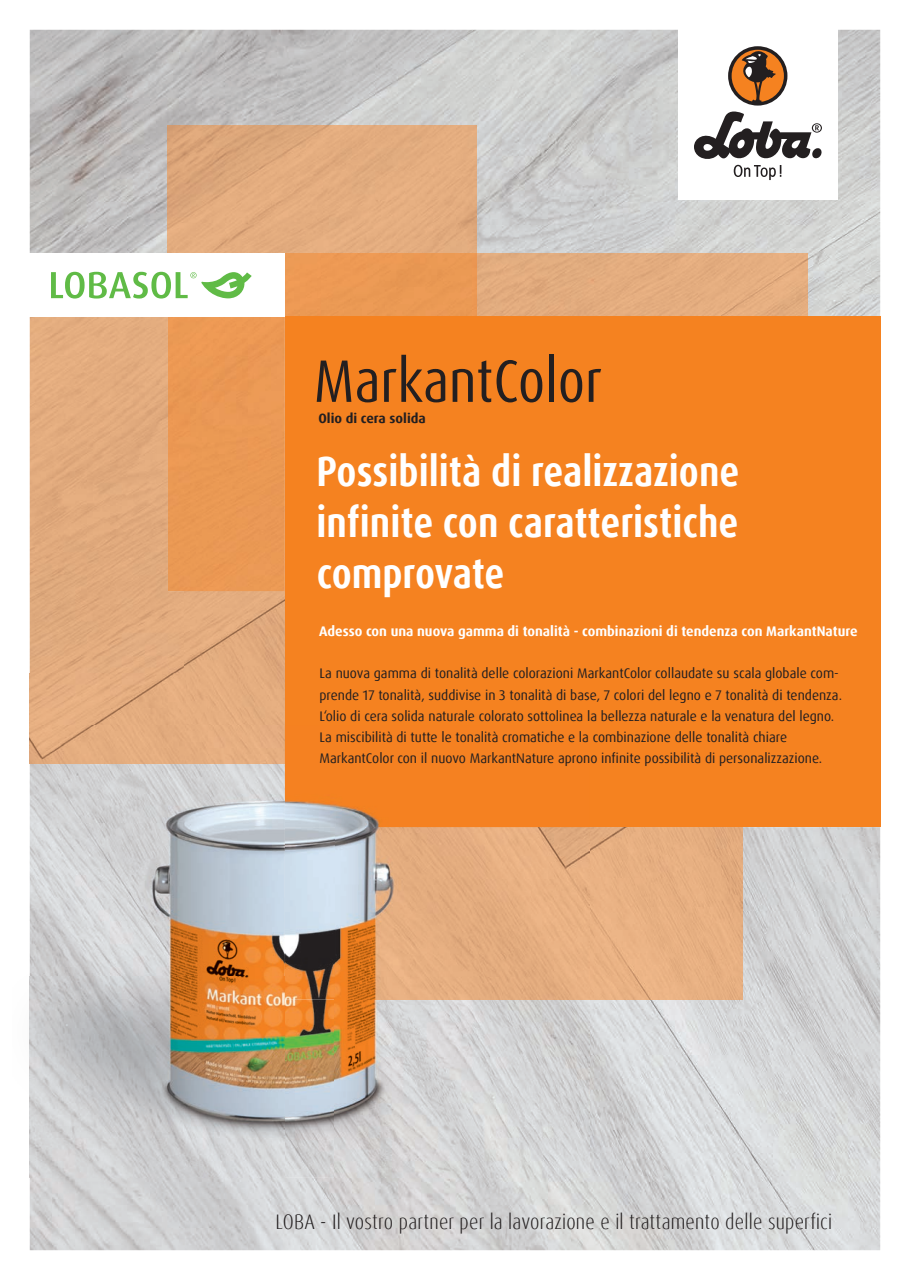
<style>
.page{position:relative;width:910px;height:1280px;background:#fff}
.page>*{position:absolute;margin:0;border:0;box-sizing:border-box;transform-origin:0 0}
.t1{font:condensed 60px "Dax OT";color:#231f20}
.t2{font:700 condensed 42px/51px "Dax OT";color:#fff;text-align:justify}
.t3{font:300 condensed 21px "Dax OT";letter-spacing:.01em;color:#231f20}
.t4{font:13.95px/21.3px "Dax OT";color:#231f20}
.t5{font:700 13.95px "Dax OT";color:#fff}
.t6{font:700 13.5px "Dax OT";color:#231f20}
</style>
<div class="page">
<img style="left:30px;top:30px;width:850px;height:1220px">
<div style="left:589px;top:827px;width:153px;height:172px;background:#e8b082"></div>
<img style="left:168px;top:125px;width:308px;height:128px">
<div style="left:30px;top:317px;width:155px;height:408px;background:#e2ab7e"></div>
<img style="left:322px;top:253px;width:486px;height:64px">
<img style="left:185px;top:591px;width:100px;height:134px">
<div style="left:168px;top:253px;width:154px;height:338px;background:#eb9954"></div>
<div style="left:285px;top:317px;width:595px;height:510px;background:#f58220"></div>
<img style="left:29px;top:725px;width:255px;height:453px">
<img style="left:284px;top:763px;width:51px;height:415px">
<img style="left:335px;top:827px;width:254px;height:351px">
<img style="left:285px;top:827px;width:51px;height:172px">
<div style="left:30px;top:725px;width:255px;height:38px;background:#e5ae80"></div>
<img style="left:285px;top:763px;width:95px;height:64px">
<div style="left:678px;top:0;width:160px;height:200px;background:#fff"></div>
<svg style="left:728px;top:46px;width:59px;height:60px"></svg>
<svg style="left:732px;top:47px;width:52px;height:55px;background:#a86e3f"></svg>
<svg style="left:694px;top:111px;width:128px;height:69px"></svg>
<div style="left:9px;top:253px;width:276px;height:64px;background:#fff"></div>
<svg style="left:51px;top:272px;width:201px;height:27px"></svg>
<h1 class="t1" style="left:314px;top:343px;width:290px">MarkantColor</h1>
<p class="t6" style="left:318px;top:410px;width:109px">Olio di cera solida</p>
<h2 class="t2" style="left:317px;top:446px;width:424px">Possibilità di realizzazione infinite con caratteristiche comprovate</h2>
<p class="t5" style="left:319px;top:622px;width:540px">Adesso con una nuova gamma di tonalità - combinazioni di tendenza con MarkantNature</p>
<p class="t4" style="left:319px;top:663px;width:524px">La nuova gamma di tonalità delle colorazioni MarkantColor collaudate su scala globale com&shy;prende 17 tonalità, suddivise in 3 tonalità di base, 7 colori del legno e 7 tonalità di tendenza.<br>L‘olio di cera solida naturale colorato sottolinea la bellezza naturale e la venatura del legno.<br>La miscibilità di tutte le tonalità cromatiche e la combinazione delle tonalità chiare MarkantColor con il nuovo MarkantNature aprono infinite possibilità di personalizzazione.</p>
<h3 class="t3" style="left:275px;top:1208px;width:558px">LOBA - Il vostro partner per la lavorazione e il trattamento delle superfici</h3>
</div>
